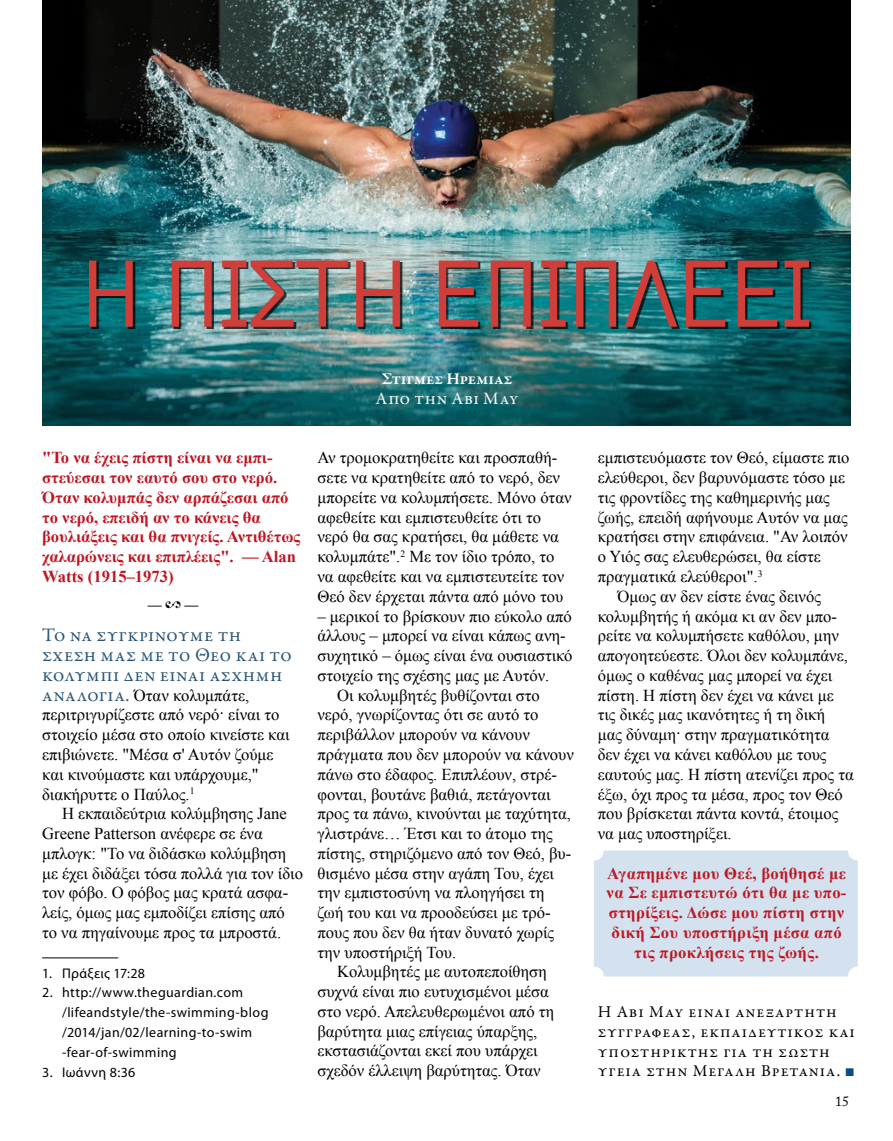
<style>
.page{position:relative;width:893px;height:1141px;background:#fff}
.page>*{position:absolute;margin:0;border:0;box-sizing:border-box;transform-origin:0 0}
.t1{font:100 92.75px "Clear Sans";letter-spacing:-.005em;color:#cf3e39}
.t2{font:19.25px/19.8px "Garamond Premr Pro";letter-spacing:.02em;color:#2a5577}
.t3{font:17.5px "Garamond Premr Pro";letter-spacing:.04em;color:#fff}
.t4{font:16.62px/19.8px "Times New Roman";color:#000}
.t5{font:700 16.62px/19.8px "Times New Roman";color:#be1622}
.t6{font:700 16.62px/19.8px "Times New Roman";letter-spacing:.02em;color:#be1823;text-align:center}
.t7{font:16.62px/19.8px "Garamond Premr Pro";letter-spacing:.06em;color:#000}
.t8{font:600 16.62px "Garamond Premr Pro";color:#fff}
.t9{font:14px/19.8px "Myriad Pro";letter-spacing:.025em;color:#000}
.t10{font:600 14px "Adobe Garamond Pro";color:#000}
.t11{font:14px "Adobe Caslon Pro";color:#000}
.s1{font-family:"Garamond Premr Pro";font-size:19.25px;color:#2a5577}
.s2{font-family:"Arial";color:#074b88}
</style>
<div class="page">
<img style="left:42px;top:0;width:809px;height:425px">
<div style="left:594px;top:851px;width:264px;height:126px;background:#d4e2f0;border-radius:10px"></div>
<hr style="left:42px;top:957px;width:76px;height:1px;background:#000">
<div style="left:92px;top:263px;width:720px;height:66px;background:#000;opacity:.75"></div>
<svg style="left:87px;top:259px;width:48px;height:69px"></svg>
<svg style="left:170px;top:259px;width:43px;height:69px"></svg>
<img style="left:220px;top:259px;width:182px;height:69px">
<img style="left:437px;top:259px;width:43px;height:69px">
<svg style="left:489px;top:259px;width:44px;height:69px"></svg>
<svg style="left:539px;top:259px;width:28px;height:69px"></svg>
<img style="left:574px;top:256px;width:153px;height:73px">
<svg style="left:736px;top:259px;width:75px;height:69px"></svg>
<h1 class="t1" style="left:81px;top:232px;width:732px">Η ΠΙΣΤΗ ΕΠΙΠΛΕΕΙ</h1>
<p class="t8" style="left:382px;top:369px;width:132px">Στιγμές Ηρεμίας</p>
<p class="t3" style="left:376px;top:388px;width:144px">Απο την Abi May</p>
<p class="t5" style="left:42px;top:448px;width:260px">"Το να έχεις πίστη είναι να εμπι&shy;στεύεσαι τον εαυτό σου στο νερό.<br>Όταν κολυμπάς δεν αρπάζεσαι από το νερό, επειδή αν το κάνεις θα βουλιάξεις και θα πνιγείς. Αντιθέτως χαλαρώνεις και επιπλέεις". — Alan<br>Watts (1915–1973)</p>
<p class="t10" style="left:148px;top:596px;width:52px">— 2 —</p>
<p class="t2" style="left:42px;top:626px;width:251px">Το να συγκρίνουμε τη σχέση μας με το Θεό και το κολύμπι δεν είναι άσχημη</p>
<p class="t4" style="left:42px;top:685px;width:249px"><span class="s1">αναλογία.</span> Όταν κολυμπάτε, περιτριγυρίζεστε από νερό· είναι το στοιχείο μέσα στο οποίο κινείστε και επιβιώνετε. "Μέσα σ' Αυτόν ζούμε και κινούμαστε και υπάρχουμε," διακήρυττε ο Παύλος.<sup>1</sup></p>
<p class="t4" style="left:42px;top:804px;width:262px;text-indent:20px">Η εκπαιδεύτρια κολύμβησης Jane Greene Patterson ανέφερε σε ένα μπλογκ: "Το να διδάσκω κολύμβηση με έχει διδάξει τόσα πολλά για τον ίδιο τον φόβο. Ο φόβος μας κρατά ασφα&shy;λείς, όμως μας εμποδίζει επίσης από το να πηγαίνουμε προς τα μπροστά.</p>
<p class="t9" style="left:42px;top:963px;width:104px">1. Πράξεις 17:28</p>
<p class="t9" style="left:62px;top:983px;width:208px;text-indent:-20px">2. http://www.theguardian.com /lifeandstyle/the-swimming-blog /2014/jan/02/learning-to-swim -fear-of-swimming</p>
<p class="t9" style="left:42px;top:1062px;width:95px">3. Ιωάννη 8:36</p>
<p class="t4" style="left:317px;top:448px;width:256px">Αν τρομοκρατηθείτε και προσπαθή&shy;σετε να κρατηθείτε από το νερό, δεν μπορείτε να κολυμπήσετε. Μόνο όταν αφεθείτε και εμπιστευθείτε ότι το νερό θα σας κρατήσει, θα μάθετε να κολυμπάτε".<sup>2</sup> Με τον ίδιο τρόπο, το να αφεθείτε και να εμπιστευτείτε τον Θεό δεν έρχεται πάντα από μόνο του</p>
<p class="t4" style="left:317px;top:606px;width:256px">– μερικοί το βρίσκουν πιο εύκολο από</p>
<p class="t4" style="left:317px;top:626px;width:250px">άλλους – μπορεί να είναι κάπως ανη-</p>
<p class="t4" style="left:317px;top:645px;width:257px">συχητικό – όμως είναι ένα ουσιαστικό</p>
<p class="t4" style="left:317px;top:665px;width:233px">στοιχείο της σχέσης μας με Αυτόν.</p>
<p class="t4" style="left:337px;top:685px;width:204px">Οι κολυμβητές βυθίζονται στο</p>
<p class="t4" style="left:317px;top:705px;width:223px">νερό, γνωρίζοντας ότι σε αυτό το</p>
<p class="t4" style="left:317px;top:724px;width:214px">περιβάλλον μπορούν να κάνουν</p>
<p class="t4" style="left:317px;top:744px;width:258px">πράγματα που δεν μπορούν να κάνουν</p>
<p class="t4" style="left:317px;top:764px;width:241px">πάνω στο έδαφος. Επιπλέουν, στρέ-</p>
<p class="t4" style="left:317px;top:784px;width:235px">φονται, βουτάνε βαθιά, πετάγονται</p>
<p class="t4" style="left:317px;top:804px;width:255px">προς τα πάνω, κινούνται με ταχύτητα,</p>
<p class="t4" style="left:317px;top:823px;width:237px">γλιστράνε… Έτσι και το άτομο της</p>
<p class="t4" style="left:317px;top:843px;width:255px">πίστης, στηριζόμενο από τον Θεό, βυ-</p>
<p class="t4" style="left:317px;top:863px;width:238px">θισμένο μέσα στην αγάπη Του, έχει</p>
<p class="t4" style="left:317px;top:883px;width:229px">την εμπιστοσύνη να πλοηγήσει τη</p>
<p class="t4" style="left:317px;top:902px;width:235px">ζωή του και να προοδεύσει με τρό-</p>
<p class="t4" style="left:317px;top:922px;width:238px">πους που δεν θα ήταν δυνατό χωρίς</p>
<p class="t4" style="left:317px;top:942px;width:140px">την υποστήριξή Του.</p>
<p class="t4" style="left:337px;top:962px;width:211px">Κολυμβητές με αυτοπεποίθηση</p>
<p class="t4" style="left:317px;top:981px;width:233px">συχνά είναι πιο ευτυχισμένοι μέσα</p>
<p class="t4" style="left:317px;top:1001px;width:238px">στο νερό. Απελευθερωμένοι από τη</p>
<p class="t4" style="left:317px;top:1021px;width:221px">βαρύτητα μιας επίγειας ύπαρξης,</p>
<p class="t4" style="left:317px;top:1041px;width:222px">εκστασιάζονται εκεί που υπάρχει</p>
<p class="t4" style="left:317px;top:1061px;width:225px">σχεδόν έλλειψη βαρύτητας. Όταν</p>
<p class="t4" style="left:598px;top:447px;width:253px">εμπιστευόμαστε τον Θεό, είμαστε πιο</p>
<p class="t4" style="left:598px;top:467px;width:249px">ελεύθεροι, δεν βαρυνόμαστε τόσο με</p>
<p class="t4" style="left:598px;top:487px;width:233px">τις φροντίδες της καθημερινής μας</p>
<p class="t4" style="left:598px;top:507px;width:252px">ζωής, επειδή αφήνουμε Αυτόν να μας</p>
<p class="t4" style="left:598px;top:527px;width:251px">κρατήσει στην επιφάνεια. "Αν λοιπόν</p>
<p class="t4" style="left:598px;top:546px;width:224px">ο Υιός σας ελευθερώσει, θα είστε</p>
<p class="t4" style="left:598px;top:566px;width:166px">πραγματικά ελεύθεροι".<sup>3</sup></p>
<p class="t4" style="left:618px;top:586px;width:205px">Όμως αν δεν είστε ένας δεινός</p>
<p class="t4" style="left:598px;top:606px;width:241px">κολυμβητής ή ακόμα κι αν δεν μπο-</p>
<p class="t4" style="left:598px;top:626px;width:243px">ρείτε να κολυμπήσετε καθόλου, μην</p>
<p class="t4" style="left:598px;top:645px;width:252px">απογοητεύεστε. Όλοι δεν κολυμπάνε,</p>
<p class="t4" style="left:598px;top:665px;width:236px">όμως ο καθένας μας μπορεί να έχει</p>
<p class="t4" style="left:598px;top:685px;width:237px">πίστη. Η πίστη δεν έχει να κάνει με</p>
<p class="t4" style="left:598px;top:705px;width:229px">τις δικές μας ικανότητες ή τη δική</p>
<p class="t4" style="left:598px;top:724px;width:233px">μας δύναμη· στην πραγματικότητα</p>
<p class="t4" style="left:598px;top:744px;width:230px">δεν έχει να κάνει καθόλου με τους</p>
<p class="t4" style="left:598px;top:764px;width:257px">εαυτούς μας. Η πίστη ατενίζει προς τα</p>
<p class="t4" style="left:598px;top:784px;width:246px">έξω, όχι προς τα μέσα, προς τον Θεό</p>
<p class="t4" style="left:598px;top:804px;width:242px">που βρίσκεται πάντα κοντά, έτοιμος</p>
<p class="t4" style="left:598px;top:823px;width:135px">να μας υποστηρίξει.</p>
<p class="t6" style="left:607px;top:863px;width:241px">Αγαπημένε μου Θεέ, βοήθησέ με να Σε εμπιστευτώ ότι θα με υπο&shy;στηρίξεις. Δώσε μου πίστη στην δική Σου υποστήριξη μέσα από τις προκλήσεις της ζωής.</p>
<p class="t7" style="left:598px;top:1002px;width:259px">Η Abi May είναι ανεξάρτητη συγγραφέας, εκπαιδευτικός και υποστηρικτής για τη σωστή υγεία στην Μεγάλη Βρετανία. <span class="s2">■</span></p>
<p class="t11" style="left:835px;top:1093px;width:15px">15</p>
</div>
